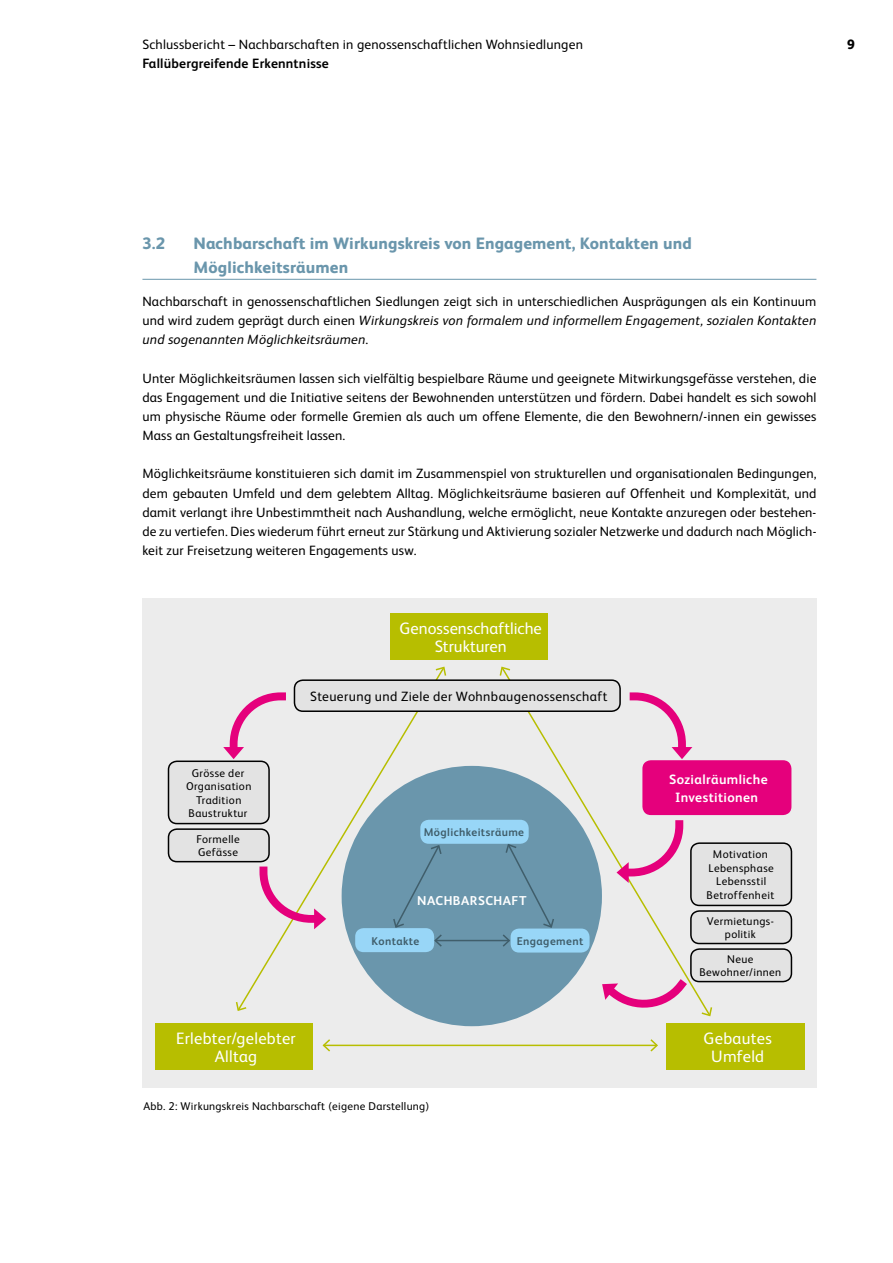
<style>
.page{position:relative;width:893px;height:1263px;background:#fff}
.page>*{position:absolute;margin:0;border:0;box-sizing:border-box;transform-origin:0 0}
.t1{font:800 16.5px/24px "FS Albert";letter-spacing:.005em;color:#6a96ac}
.t2{font:16.5px/18px "FS Albert";letter-spacing:.01em;color:#fff;text-align:center}
.t3{font:13.5px/19.2px "FS Albert";letter-spacing:.01em;color:#000;text-align:justify}
.t4{font:13.5px "FS Albert";letter-spacing:.03em;color:#000}
.t5{font:700 13.5px "FS Albert";letter-spacing:.015em;color:#000}
.t6{font:700 13.5px/18px "FS Albert";letter-spacing:.025em;color:#fff;text-align:center}
.t7{font:800 13.5px "FS Albert";color:#000}
.t8{font:700 12.9px "FS Albert";letter-spacing:.035em;color:#fff}
.t9{font:11.25px/13.5px "FS Albert";letter-spacing:.035em;color:#000;text-align:center}
.t10{font:700 11.25px "FS Albert";letter-spacing:.035em;color:#405e6b}
.s1{font-style:italic}
</style>
<div class="page">
<div style="left:142px;top:598px;width:674px;height:489px;background:#ececec"></div>
<hr style="left:142px;top:279px;width:674px;height:1px;background:#6a96ac">
<div style="left:390px;top:613px;width:157px;height:47px;background:#b7be00"></div>
<div style="left:666px;top:1023px;width:139px;height:47px;background:#b7be00"></div>
<div style="left:155px;top:1023px;width:158px;height:47px;background:#b7be00"></div>
<div style="left:342px;top:766px;width:260px;height:260px;background:#6a96ac;border-radius:50%"></div>
<svg style="left:236px;top:677px;width:210px;height:335px"></svg>
<svg style="left:435px;top:666px;width:12px;height:11px"></svg>
<svg style="left:235px;top:1000px;width:13px;height:12px"></svg>
<svg style="left:500px;top:677px;width:212px;height:340px"></svg>
<svg style="left:499px;top:666px;width:12px;height:11px"></svg>
<svg style="left:700px;top:1005px;width:13px;height:12px"></svg>
<hr style="left:324px;top:1044px;width:333px;height:2px;background:#b7be00">
<svg style="left:322px;top:1039px;width:10px;height:13px"></svg>
<svg style="left:649px;top:1039px;width:9px;height:13px"></svg>
<div style="left:294px;top:680px;width:326px;height:31px;background:#e3e3e3;border-radius:9px"></div>
<div style="left:294px;top:679px;width:327px;height:33px;border:2px solid #000;border-radius:9px"></div>
<div style="left:642px;top:760px;width:149px;height:55px;background:#e5007c;border-radius:9px"></div>
<div style="left:168px;top:761px;width:101px;height:62px;background:#e3e3e3;border-radius:9px"></div>
<div style="left:168px;top:760px;width:102px;height:64px;border:2px solid #000;border-radius:9px"></div>
<div style="left:691px;top:843px;width:100px;height:62px;background:#e3e3e3;border-radius:9px"></div>
<div style="left:690px;top:842px;width:102px;height:64px;border:2px solid #000;border-radius:9px"></div>
<div style="left:168px;top:829px;width:101px;height:33px;background:#e3e3e3;border-radius:9px"></div>
<div style="left:168px;top:828px;width:102px;height:34px;border:2px solid #000;border-radius:9px"></div>
<div style="left:420px;top:820px;width:109px;height:24px;background:#98d6f7;border-radius:9px"></div>
<div style="left:355px;top:928px;width:79px;height:24px;background:#98d6f7;border-radius:9px"></div>
<div style="left:691px;top:911px;width:100px;height:32px;background:#e3e3e3;border-radius:9px"></div>
<div style="left:690px;top:910px;width:102px;height:34px;border:2px solid #000;border-radius:9px"></div>
<div style="left:691px;top:949px;width:100px;height:32px;background:#e3e3e3;border-radius:9px"></div>
<div style="left:690px;top:948px;width:102px;height:34px;border:2px solid #000;border-radius:9px"></div>
<hr style="left:435px;top:940px;width:74px;height:1px;background:#405e6b">
<svg style="left:392px;top:844px;width:51px;height:104px"></svg>
<svg style="left:501px;top:843px;width:54px;height:105px"></svg>
<svg style="left:616px;top:820px;width:67px;height:63px"></svg>
<svg style="left:602px;top:979px;width:85px;height:35px"></svg>
<svg style="left:630px;top:692px;width:62px;height:67px"></svg>
<svg style="left:223px;top:692px;width:63px;height:67px"></svg>
<svg style="left:259px;top:866px;width:67px;height:63px"></svg>
<div style="left:511px;top:928px;width:79px;height:24px;background:#98d6f7;border-radius:9px"></div>
<p class="t3" style="left:142px;top:34px;width:442px">Schlussbericht – Nachbarschaften in genossenschaftlichen Wohnsiedlungen</p>
<p class="t5" style="left:142px;top:54px;width:188px">Fallübergreifende Erkenntnisse</p>
<p class="t7" style="left:847px;top:34px;width:9px">9</p>
<p class="t1" style="left:142px;top:230px;width:24px">3.2</p>
<p class="t1" style="left:193px;top:230px;width:500px">Nachbarschaft im Wirkungskreis von Engagement, Kontakten und<br>Möglichkeitsräumen</p>
<p class="t3" style="left:142px;top:291px;width:675px">Nachbarschaft in genossenschaftlichen Siedlungen zeigt sich in unterschiedlichen Ausprägungen als ein Kontinuum und wird zudem geprägt durch einen <span class="s1">Wirkungskreis von formalem und informellem Engagement, sozialen Kontakten und sogenannten Möglichkeitsräumen</span>.</p>
<p class="t3" style="left:142px;top:368px;width:675px">Unter Möglichkeitsräumen lassen sich vielfältig bespielbare Räume und geeignete Mitwirkungsgefässe verstehen, die das Engagement und die Initiative seitens der Bewohnenden unterstützen und fördern. Dabei handelt es sich sowohl um physische Räume oder formelle Gremien als auch um offene Elemente, die den Bewohnern/-innen ein gewisses Mass an Gestaltungsfreiheit lassen.</p>
<p class="t3" style="left:142px;top:463px;width:675px">Möglichkeitsräume konstituieren sich damit im Zusammenspiel von strukturellen und organisationalen Bedingungen, dem gebauten Umfeld und dem gelebtem Alltag. Möglichkeitsräume basieren auf Offenheit und Komplexität, und damit verlangt ihre Unbestimmtheit nach Aushandlung, welche ermöglicht, neue Kontakte anzuregen oder bestehen&shy;de zu vertiefen. Dies wiederum führt erneut zur Stärkung und Aktivierung sozialer Netzwerke und dadurch nach Möglich&shy;keit zur Freisetzung weiteren Engagements usw.</p>
<p class="t2" style="left:400px;top:618px;width:144px">Genossenschaftliche<br>Strukturen</p>
<p class="t9" style="left:186px;top:765px;width:67px">Grösse der<br>Organisation<br>Tradition<br>Baustruktur</p>
<p class="t9" style="left:196px;top:832px;width:45px;text-align:left">Formelle<br>Gefässe</p>
<p class="t4" style="left:310px;top:687px;width:299px">Steuerung und Ziele der Wohnbaugenossenschaft</p>
<p class="t10" style="left:424px;top:824px;width:102px">Möglichkeitsräume</p>
<p class="t8" style="left:417px;top:891px;width:111px">NACHBARSCHAFT</p>
<p class="t10" style="left:372px;top:933px;width:49px">Kontakte</p>
<p class="t10" style="left:517px;top:933px;width:68px">Engagement</p>
<p class="t2" style="left:176px;top:1028px;width:121px">Erlebter/gelebter<br>Alltag</p>
<p class="t9" style="left:143px;top:1099px;width:287px">Abb. 2: Wirkungskreis Nachbarschaft (eigene Darstellung)</p>
<p class="t6" style="left:669px;top:770px;width:100px">Sozialräumliche<br>Investitionen</p>
<p class="t9" style="left:706px;top:847px;width:69px">Motivation<br>Lebensphase<br>Lebensstil<br>Betroffenheit</p>
<p class="t9" style="left:707px;top:914px;width:68px">Vermietungs&shy;politik</p>
<p class="t9" style="left:699px;top:952px;width:83px">Neue<br>Bewohner/innen</p>
<p class="t2" style="left:703px;top:1028px;width:70px">Gebautes<br>Umfeld</p>
</div>
